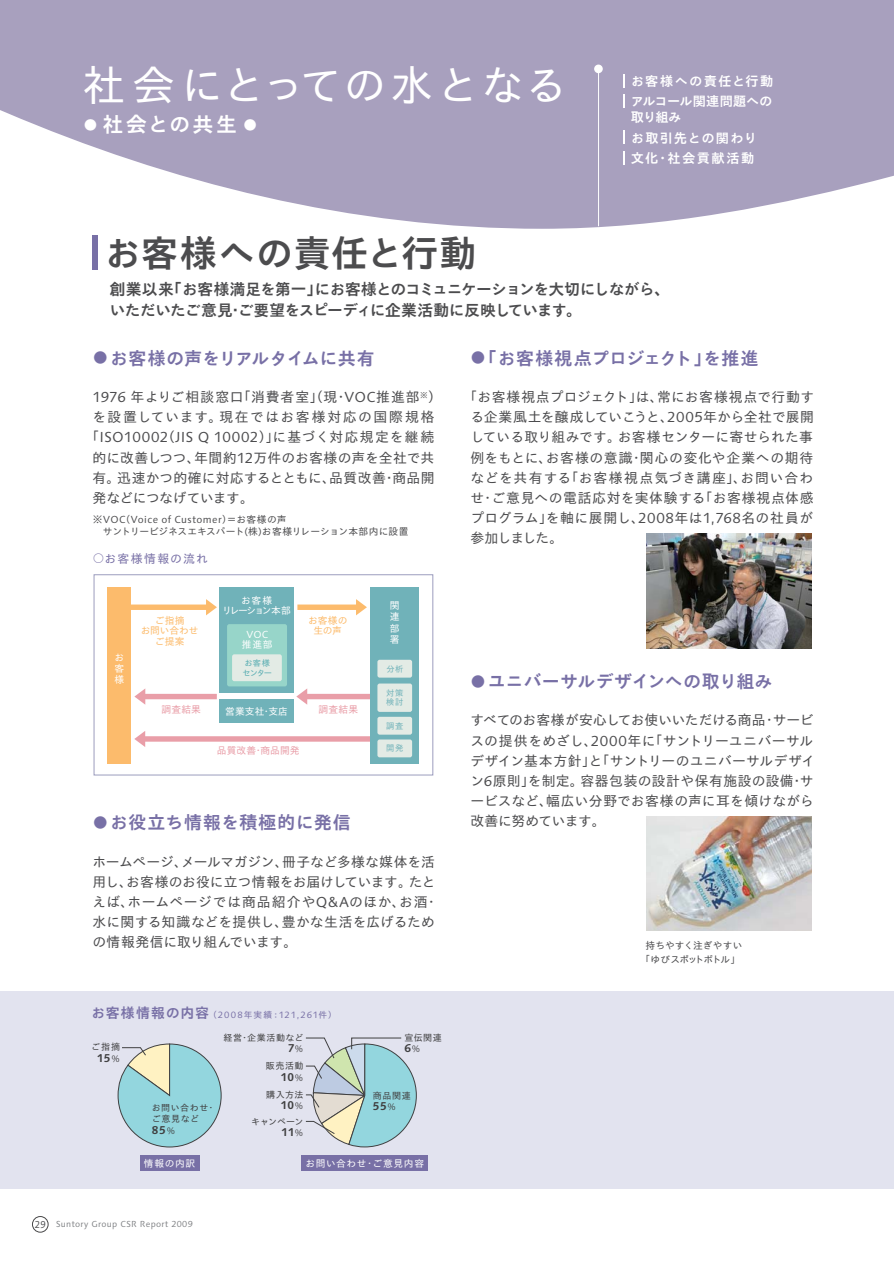
<style>
.page{position:relative;width:894px;height:1263px;background:#fff}
.page>*{position:absolute;margin:0;border:0;box-sizing:border-box;transform-origin:0 0}
.t1{font:42.75px "Suntory Gothic R 83 pv RKSJ H";letter-spacing:.03em;color:#fff}
.t2{font:37.05px "Suntory Gothic B 83 pv RKSJ H";letter-spacing:.015em;color:#4c4c4e}
.t3{font:21px "Suntory Gothic B 83 pv RKSJ H";letter-spacing:.11em;color:#fff}
.t4{font:18px "Suntory Gothic B 83 pv RKSJ H";letter-spacing:.01em;color:#7870a6}
.t5{font:15.75px/21px "Suntory Gothic B 83 pv RKSJ H";letter-spacing:-.04em;color:#4c4c4e}
.t6{font:13.8px/20.2px "Suntory Gothic R 83 pv RKSJ H";letter-spacing:.01em;color:#4c4c4e}
.t7{font:13.8px "Suntory Gothic R 83 pv RKSJ H";letter-spacing:.035em;color:#4c4c4e}
.t8{font:13.8px "Suntory Gothic R 83 pv RKSJ H";letter-spacing:.045em;color:#4c4c4e}
.t9{font:13.8px "Suntory Gothic R 83 pv RKSJ H";letter-spacing:.105em;color:#4c4c4e}
.t10{font:13.8px "Suntory Gothic R 83 pv RKSJ H";letter-spacing:-.035em;color:#4c4c4e}
.t11{font:13.2px/20.2px "Suntory Gothic B 83 pv RKSJ H";letter-spacing:.09em;color:#fff}
.t12{font:13.2px/20.2px "Suntory Gothic B 83 pv RKSJ H";letter-spacing:.02em;color:#fff}
.t13{font:11.85px "Suntory Gothic R 83 pv RKSJ H";letter-spacing:.1em;color:#7870a6}
.t14{font:10.8px "Suntory Gothic B 83 pv RKSJ H";letter-spacing:.045em;color:#404041}
.t15{font:9.75px/12px "Suntory Gothic R 83 pv RKSJ H";letter-spacing:.01em;color:#4c4c4e}
.t16{font:9.75px/11.2px "Suntory Gothic R 83 pv RKSJ H";letter-spacing:.055em;color:#fff;text-align:justify}
.t17{font:9.75px/13.8px "Suntory Gothic R 83 pv RKSJ H";letter-spacing:-.015em;color:#4c4c4e;text-align:center}
.t18{font:9.75px/10.5px "Suntory Gothic R 83 pv RKSJ H";letter-spacing:-.005em;color:#fcbb6c;text-align:center}
.t19{font:9.75px "Suntory Gothic R 83 pv RKSJ H";letter-spacing:.01em;color:#e99ea8}
.t20{font:9.75px/10.5px "Suntory Gothic R 83 pv RKSJ H";letter-spacing:-.13em;color:#fff;text-align:center}
.t21{font:9px/11.2px "Suntory Gothic R 83 pv RKSJ H";letter-spacing:.06em;color:#404041}
.t22{font:8.7px "Suntory Gothic R 83 pv RKSJ H";letter-spacing:.11em;color:#7870a6}
.t23{font:8.25px "SUNTORY Syntax";letter-spacing:.04em;color:#808285}
.t24{font:8.25px/9.9px "Suntory Gothic R 83 pv RKSJ H";letter-spacing:.085em;color:#70b2b9}
.t25{font:8.25px/9.9px "Suntory Gothic R 83 pv RKSJ H";letter-spacing:-.1em;color:#56acb1}
.s1{font-size:13.5px}
.s2{font-size:14.55px}
.s3{font-size:10.05px}
.s4{font-family:"Suntory Gothic B 83 pv RKSJ H";font-size:13.95px}
.s5{font-family:"Suntory Gothic R 83 pv RKSJ H";font-size:9px}
.s6{font-size:9.6px;color:#4c4c4e}
</style>
<div class="page">
<svg style="left:0;top:0;width:893px;height:229px;background:#b4adc7"></svg>
<div style="left:0;top:991px;width:893px;height:197px;background:#e2e3ef"></div>
<div style="left:94px;top:574px;width:339px;height:201px;border:1px solid #9c9dbe"></div>
<svg style="left:296px;top:688px;width:74px;height:17px"></svg>
<svg style="left:134px;top:731px;width:236px;height:16px"></svg>
<svg style="left:134px;top:688px;width:83px;height:17px"></svg>
<div style="left:108px;top:587px;width:23px;height:176px;background:#fcbb6c"></div>
<div style="left:370px;top:587px;width:49px;height:176px;background:#70b2b9"></div>
<div style="left:220px;top:587px;width:74px;height:106px;background:#70b2b9"></div>
<div style="left:220px;top:700px;width:74px;height:23px;background:#70b2b9"></div>
<svg style="left:131px;top:599px;width:86px;height:16px"></svg>
<svg style="left:297px;top:599px;width:70px;height:16px"></svg>
<div style="left:377px;top:660px;width:35px;height:18px;background:#e3ebe5;border-radius:2px"></div>
<div style="left:227px;top:624px;width:60px;height:62px;background:#97d5c9;border-radius:2px"></div>
<div style="left:377px;top:717px;width:35px;height:18px;background:#e3ebe5;border-radius:2px"></div>
<div style="left:377px;top:739px;width:35px;height:18px;background:#e3ebe5;border-radius:2px"></div>
<div style="left:377px;top:683px;width:35px;height:29px;background:#e3ebe5;border-radius:2px"></div>
<div style="left:232px;top:654px;width:50px;height:27px;background:#e3ebe5;border-radius:2px"></div>
<svg style="left:118px;top:1044px;width:103px;height:103px"></svg>
<svg style="left:305px;top:1037px;width:111px;height:110px"></svg>
<div style="left:140px;top:1155px;width:59px;height:16px;background:#7870a6"></div>
<div style="left:301px;top:1155px;width:127px;height:16px;background:#7870a6"></div>
<hr style="left:598px;top:65px;width:1px;height:161px;background:#fff">
<div style="left:594px;top:65px;width:8px;height:8px;background:#fff;border-radius:50%"></div>
<svg style="left:623px;top:74px;width:1px;height:13px"></svg>
<svg style="left:623px;top:95px;width:1px;height:13px"></svg>
<svg style="left:623px;top:131px;width:1px;height:13px"></svg>
<svg style="left:623px;top:151px;width:1px;height:13px"></svg>
<div style="left:93px;top:235px;width:5px;height:34px;background:#7870a6"></div>
<img style="left:646px;top:534px;width:165px;height:114px">
<img style="left:646px;top:816px;width:165px;height:115px">
<div style="left:32px;top:1216px;width:16px;height:16px;border:1px solid #484849;border-radius:50%"></div>
<p class="t1" style="left:82px;top:69px;width:486px">社会にとっての水となる</p>
<p class="t3" style="left:84px;top:116px;width:174px"><span class="s1">●</span> 社会との共生 <span class="s1">●</span></p>
<p class="t12" style="left:630px;top:72px;width:144px">お客様への責任と行動アルコール関連問題への</p>
<p class="t11" style="left:630px;top:109px;width:128px">取り組み<br>お取引先との関わり文化・社会貢献活動</p>
<p class="t2" style="left:104px;top:239px;width:374px">お客様への責任と行動</p>
<p class="t5" style="left:110px;top:280px;width:561px">創業以来「お客様満足を第一」にお客様とのコミュニケーションを大切にしながら、いただいたご意見･ご要望をスピーディに企業活動に反映しています。</p>
<p class="t4" style="left:93px;top:351px;width:283px"><span class="s2">●</span>お客様の声をリアルタイムに共有</p>
<p class="t8" style="left:92px;top:392px;width:350px">1976 年よりご相談窓口「消費者室」（現・VOC推進部<sup>※</sup>）</p>
<p class="t9" style="left:92px;top:412px;width:343px">を設置しています。現在ではお客様対応の国際規格</p>
<p class="t7" style="left:86px;top:432px;width:350px">「ISO10002（JIS Q 10002）」に基づく対応規定を継続</p>
<p class="t6" style="left:92px;top:449px;width:343px">的に改善しつつ、年間約12万件のお客様の声を全社で共</p>
<p class="t6" style="left:92px;top:469px;width:343px">有。迅速かつ的確に対応するとともに、品質改善･商品開</p>
<p class="t10" style="left:92px;top:493px;width:163px">発などにつなげています。</p>
<p class="t15" style="left:93px;top:515px;width:317px">※VOC（Voice of Customer）＝お客様の声<br>　サントリービジネスエキスパート(株)お客様リレーション本部内に設置</p>
<p class="t13" style="left:94px;top:554px;width:116px"><span class="s3">◯</span>お客様情報の流れ</p>
<p class="t16" style="left:114px;top:653px;width:11px">お客様</p>
<p class="t20" style="left:222px;top:596px;width:70px">お客様<br>リレーション本部</p>
<p class="t18" style="left:141px;top:616px;width:59px">ご指摘<br>お問い合わせご提案</p>
<p class="t18" style="left:308px;top:616px;width:41px">お客様の生の声</p>
<p class="t16" style="left:242px;top:630px;width:32px;line-height:10.5px;text-align:center">VOC推進部</p>
<p class="t19" style="left:161px;top:706px;width:41px">調査結果</p>
<p class="t25" style="left:242px;top:659px;width:31px">お客様センター</p>
<p class="t16" style="left:225px;top:707px;width:64px">営業支社・支店</p>
<p class="t19" style="left:217px;top:747px;width:84px">品質改善・商品開発</p>
<p class="t19" style="left:318px;top:706px;width:41px">調査結果</p>
<p class="t4" style="left:93px;top:815px;width:259px"><span class="s2">●</span>お役立ち情報を積極的に発信</p>
<p class="t16" style="left:389px;top:601px;width:11px">関連部署</p>
<p class="t24" style="left:386px;top:665px;width:18px">分析</p>
<p class="t24" style="left:386px;top:688px;width:19px">対策検討</p>
<p class="t24" style="left:386px;top:722px;width:19px">調査</p>
<p class="t24" style="left:386px;top:744px;width:19px">開発</p>
<p class="t6" style="left:92px;top:853px;width:347px">ホームページ、メールマガジン、冊子など多様な媒体を活用し、お客様のお役に立つ情報をお届けしています。たとえば、ホームページでは商品紹介やQ&amp;Aのほか、お酒・水に関する知識などを提供し、豊かな生活を広げるための情報発信に取り組んでいます。</p>
<p class="t22" style="left:91px;top:1011px;width:247px"><span class="s4">お客様情報の内容</span>（2008年実績 ：121,261件）</p>
<p class="t21" style="left:91px;top:1043px;width:30px">ご指摘</p>
<p class="t14" style="left:97px;top:1053px;width:25px">15<span class="s5">％</span></p>
<p class="t21" style="left:152px;top:1103px;width:65px">お問い合わせ・ご意見など</p>
<p class="t14" style="left:152px;top:1125px;width:25px">85<span class="s5">％</span></p>
<p class="t21" style="left:223px;top:1033px;width:81px">経営・企業活動など</p>
<p class="t14" style="left:287px;top:1044px;width:17px">7<span class="s5">％</span></p>
<p class="t21" style="left:265px;top:1062px;width:39px">販売活動</p>
<p class="t14" style="left:280px;top:1072px;width:25px">10<span class="s5">％</span></p>
<p class="t21" style="left:266px;top:1090px;width:39px">購入方法</p>
<p class="t14" style="left:280px;top:1101px;width:25px">10<span class="s5">％</span></p>
<p class="t21" style="left:251px;top:1117px;width:54px">キャンペーン</p>
<p class="t14" style="left:281px;top:1128px;width:24px">11<span class="s5">％</span></p>
<p class="t21" style="left:404px;top:1033px;width:39px">宣伝関連</p>
<p class="t14" style="left:404px;top:1044px;width:18px">6<span class="s5">％</span></p>
<p class="t21" style="left:372px;top:1091px;width:40px">商品関連</p>
<p class="t14" style="left:372px;top:1102px;width:25px">55<span class="s5">％</span></p>
<p class="t16" style="left:144px;top:1159px;width:53px">情報の内訳</p>
<p class="t16" style="left:305px;top:1159px;width:120px">お問い合わせ・ご意見内容</p>
<p class="t23" style="left:35px;top:1219px;width:159px"><span class="s6">29</span> Suntory Group CSR Report 2009</p>
<p class="t4" style="left:471px;top:351px;width:289px"><span class="s2">●</span>「お客様視点プロジェクト」を推進</p>
<p class="t6" style="left:470px;top:389px;width:345px;text-align:justify;text-indent:-7px">「お客様視点プロジェクト」は、常にお客様視点で行動する企業風土を醸成していこうと、2005年から全社で展開している取り組みです。お客様センターに寄せられた事例をもとに、お客様の意識・関心の変化や企業への期待などを共有する「お客様視点気づき講座」、お問い合わせ・ご意見への電話応対を実体験する「お客様視点体感プログラム」を軸に展開し、2008年は1,768名の社員が参加しました。</p>
<p class="t4" style="left:471px;top:675px;width:303px"><span class="s2">●</span>ユニバーサルデザインへの取り組み</p>
<p class="t6" style="left:470px;top:712px;width:346px">すべてのお客様が安心してお使いいただける商品・サービスの提供をめざし、2000年に「サントリーユニバーサルデザイン基本方針」と「サントリーのユニバーサルデザイン6原則」を制定。容器包装の設計や保有施設の設備･サービスなど、幅広い分野でお客様の声に耳を傾けながら改善に努めています。</p>
<p class="t17" style="left:640px;top:939px;width:103px">持ちやすく注ぎやすい「ゆびスポットボトル」</p>
</div>
